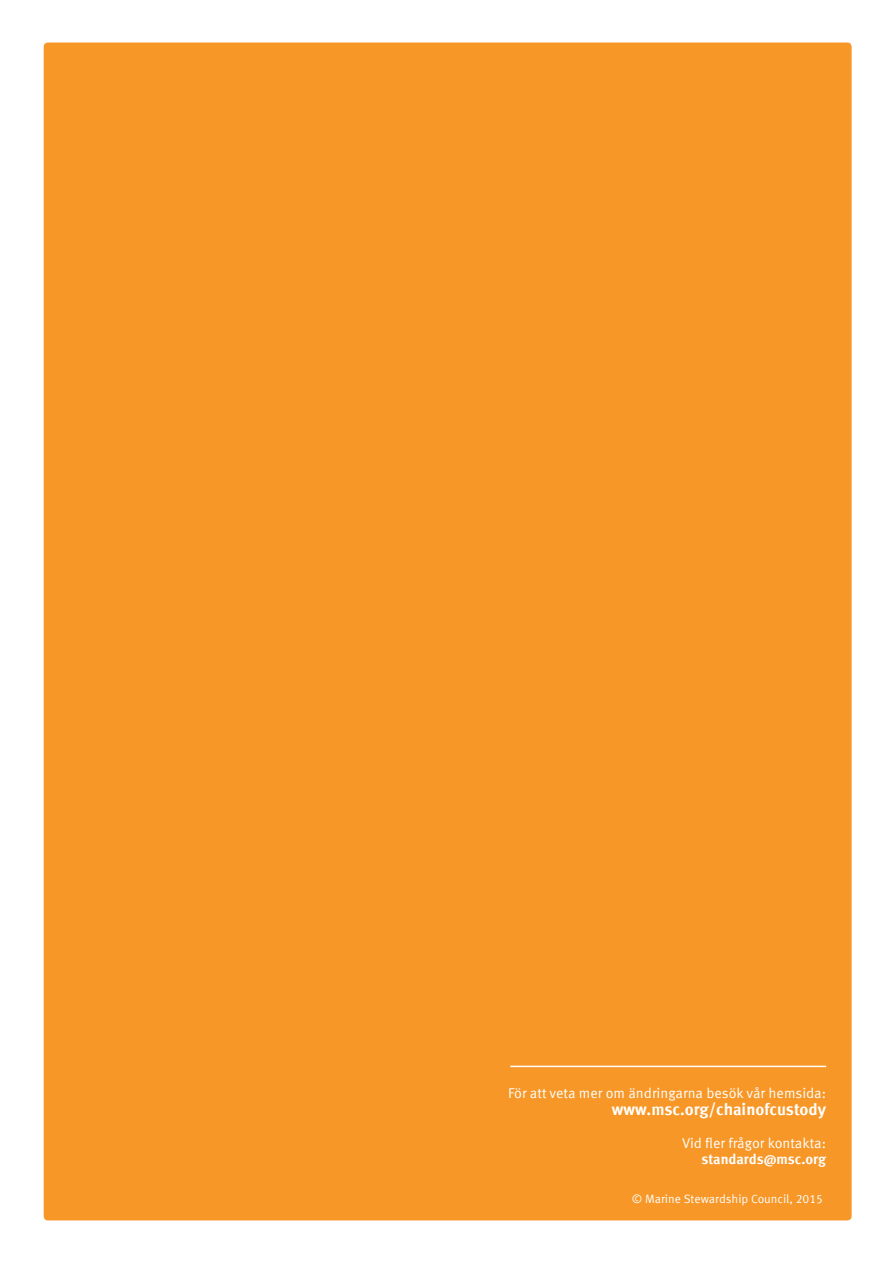
<style>
.page{position:relative;width:893px;height:1263px;background:#fff}
.page>*{position:absolute;margin:0;border:0;box-sizing:border-box;transform-origin:0 0}
.t1{font:700 16.5px "Meta Offc Pro";color:#fff}
.t2{font:14.25px "Meta Offc Pro Norm";color:#fff}
.t3{font:700 14.25px "Meta Offc Pro";letter-spacing:-.005em;color:#fff}
.t4{font:12px "Meta Offc Pro Norm";color:#fff}
</style>
<div class="page">
<div style="left:44px;top:43px;width:808px;height:1177px;background:#f79727;border-radius:4px"></div>
<hr style="left:510px;top:1066px;width:316px;height:1px;background:#fff">
<p class="t2" style="left:508px;top:1082px;width:320px">För att veta mer om ändringarna besök vår hemsida:</p>
<p class="t1" style="left:612px;top:1096px;width:216px">www.msc.org/chainofcustody</p>
<p class="t2" style="left:682px;top:1132px;width:146px">Vid fler frågor kontakta:</p>
<p class="t3" style="left:702px;top:1148px;width:126px">standards@msc.org</p>
<p class="t4" style="left:632px;top:1190px;width:193px">© Marine Stewardship Council, 2015</p>
</div>
